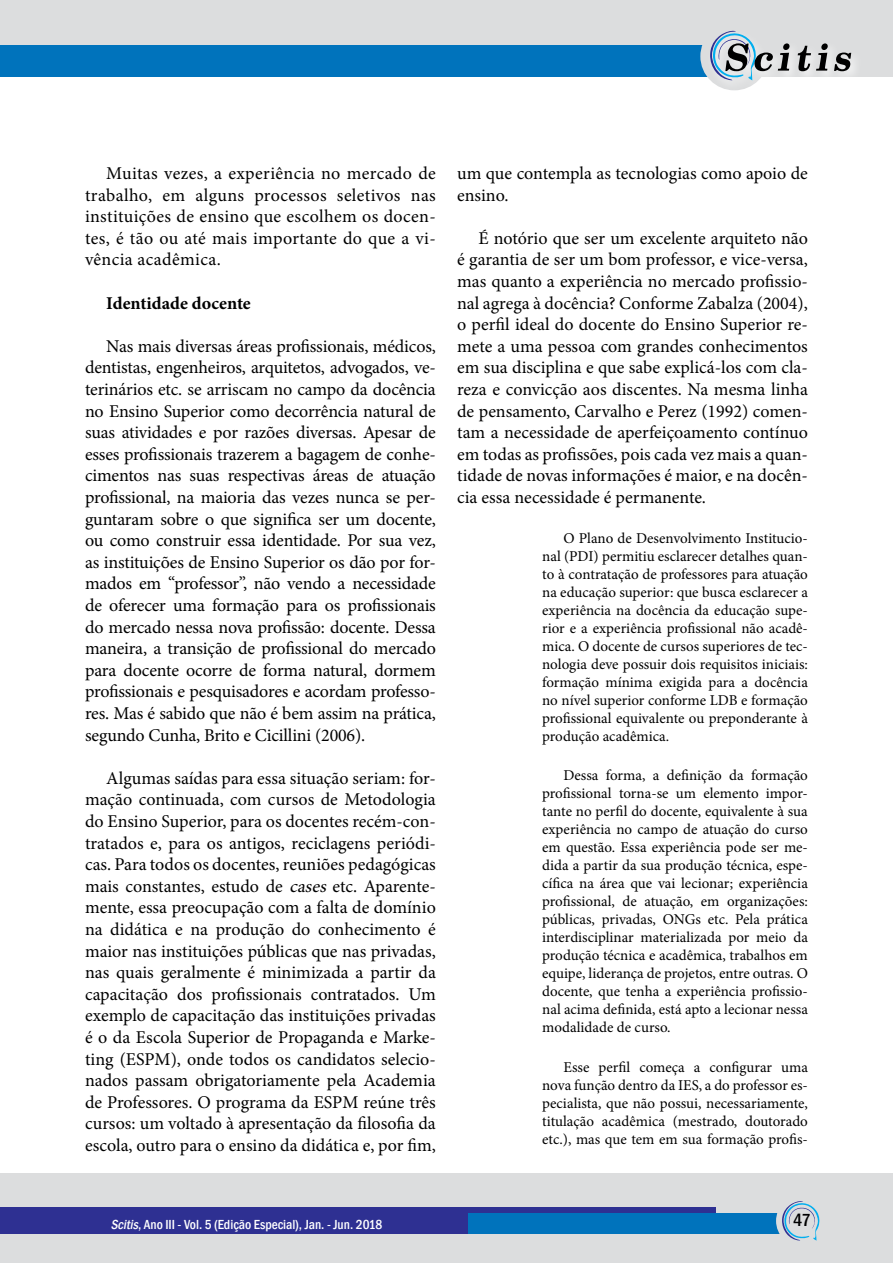
<style>
.page{position:relative;width:893px;height:1263px;background:#fff}
.page>*{position:absolute;margin:0;border:0;box-sizing:border-box;transform-origin:0 0}
.t1{font:18px/21.6px "Minion Pro";color:#000;text-align:justify}
.t2{font:700 18px "Minion Pro";color:#000}
.t3{font:500 condensed 18px "Franklin Gothic";color:#000}
.t4{font:15px/18px "Minion Pro";color:#000;text-align:justify}
.t5{font:500 condensed 13.5px "Franklin Gothic";color:#fff}
.s1{font-style:italic}
</style>
<div class="page">
<div style="left:0;top:0;width:893px;height:77px;background:#dcddde"></div>
<div style="left:0;top:45px;width:733px;height:32px;background:#0073bc"></div>
<div style="left:0;top:1174px;width:893px;height:89px;background:#dcddde"></div>
<div style="left:0;top:1208px;width:715px;height:26px;background:#2e3092"></div>
<div style="left:468px;top:1214px;width:312px;height:20px;background:#0073bc"></div>
<div style="left:700px;top:22px;width:68px;height:68px;background:#dcddde;border-radius:50%"></div>
<svg style="left:776px;top:1201px;width:44px;height:40px"></svg>
<div style="left:707px;top:27px;width:156px;height:65px;background:#fff;opacity:.75"></div>
<svg style="left:834px;top:53px;width:17px;height:18px"></svg>
<svg style="left:798px;top:43px;width:30px;height:28px"></svg>
<svg style="left:709px;top:30px;width:81px;height:50px"></svg>
<p class="t1" style="left:85px;top:162px;width:352px;text-indent:21px">Muitas vezes, a experiência no mercado de trabalho, em alguns processos seletivos nas instituições de ensino que escolhem os docen&shy;tes, é tão ou até mais importante do que a vi&shy;vência acadêmica.</p>
<p class="t2" style="left:106px;top:290px;width:146px">Identidade docente</p>
<p class="t1" style="left:85px;top:335px;width:352px;text-indent:21px">Nas mais diversas áreas profissionais, médicos, dentistas, engenheiros, arquitetos, advogados, ve&shy;terinários etc. se arriscam no campo da docência no Ensino Superior como decorrência natural de suas atividades e por razões diversas. Apesar de esses profissionais trazerem a bagagem de conhe&shy;cimentos nas suas respectivas áreas de atuação profissional, na maioria das vezes nunca se per&shy;guntaram sobre o que significa ser um docente, ou como construir essa identidade. Por sua vez, as instituições de Ensino Superior os dão por for&shy;mados em “professor”, não vendo a necessidade de oferecer uma formação para os profissionais do mercado nessa nova profissão: docente. Dessa maneira, a transição de profissional do mercado para docente ocorre de forma natural, dormem profissionais e pesquisadores e acordam professo&shy;res. Mas é sabido que não é bem assim na prática, segundo Cunha, Brito e Cicillini (2006).</p>
<p class="t1" style="left:85px;top:767px;width:352px;text-indent:21px">Algumas saídas para essa situação seriam: for&shy;mação continuada, com cursos de Metodologia do Ensino Superior, para os docentes recém-con&shy;tratados e, para os antigos, reciclagens periódi&shy;cas. Para todos os docentes, reuniões pedagógicas mais constantes, estudo de <span class="s1">cases</span> etc. Aparente&shy;mente, essa preocupação com a falta de domínio na didática e na produção do conhecimento é maior nas instituições públicas que nas privadas, nas quais geralmente é minimizada a partir da capacitação dos profissionais contratados. Um exemplo de capacitação das instituições privadas é o da Escola Superior de Propaganda e Marke&shy;ting (ESPM), onde todos os candidatos selecio&shy;nados passam obrigatoriamente pela Academia de Professores. O programa da ESPM reúne três cursos: um voltado à apresentação da filosofia da escola, outro para o ensino da didática e, por fim,</p>
<p class="t1" style="left:457px;top:162px;width:352px">um que contempla as tecnologias como apoio de ensino.</p>
<p class="t1" style="left:457px;top:227px;width:352px;text-indent:21px">É notório que ser um excelente arquiteto não é garantia de ser um bom professor, e vice-versa, mas quanto a experiência no mercado profissio&shy;nal agrega à docência? Conforme Zabalza (2004), o perfil ideal do docente do Ensino Superior re&shy;mete a uma pessoa com grandes conhecimentos em sua disciplina e que sabe explicá-los com cla&shy;reza e convicção aos discentes. Na mesma linha de pensamento, Carvalho e Perez (1992) comen&shy;tam a necessidade de aperfeiçoamento contínuo em todas as profissões, pois cada vez mais a quan&shy;tidade de novas informações é maior, e na docên&shy;cia essa necessidade é permanente.</p>
<p class="t4" style="left:542px;top:529px;width:267px;text-indent:21px">O Plano de Desenvolvimento Institucio&shy;nal (PDI) permitiu esclarecer detalhes quan&shy;to à contratação de professores para atuação na educação superior: que busca esclarecer a experiência na docência da educação supe&shy;rior e a experiência profissional não acadê&shy;mica. O docente de cursos superiores de tec&shy;nologia deve possuir dois requisitos iniciais: formação mínima exigida para a docência no nível superior conforme LDB e formação profissional equivalente ou preponderante à produção acadêmica.</p>
<p class="t4" style="left:542px;top:766px;width:267px;text-indent:21px">Dessa forma, a definição da formação profissional torna-se um elemento impor&shy;tante no perfil do docente, equivalente à sua experiência no campo de atuação do curso em questão. Essa experiência pode ser me&shy;dida a partir da sua produção técnica, espe&shy;cífica na área que vai lecionar; experiência profissional, de atuação, em organizações: públicas, privadas, ONGs etc. Pela prática interdisciplinar materializada por meio da produção técnica e acadêmica, trabalhos em equipe, liderança de projetos, entre outras. O docente, que tenha a experiência profissio&shy;nal acima definida, está apto a lecionar nessa modalidade de curso.</p>
<p class="t4" style="left:542px;top:1058px;width:267px;text-indent:21px">Esse perfil começa a configurar uma nova função dentro da IES, a do professor es&shy;pecialista, que não possui, necessariamente, titulação acadêmica (mestrado, doutorado etc.), mas que tem em sua formação profis-</p>
<p class="t5" style="left:111px;top:1215px;width:273px"><span class="s1">Scitis</span>, Ano III - Vol. 5 (Edição Especial), Jan. - Jun. 2018</p>
<p class="t3" style="left:793px;top:1208px;width:19px">47</p>
</div>
